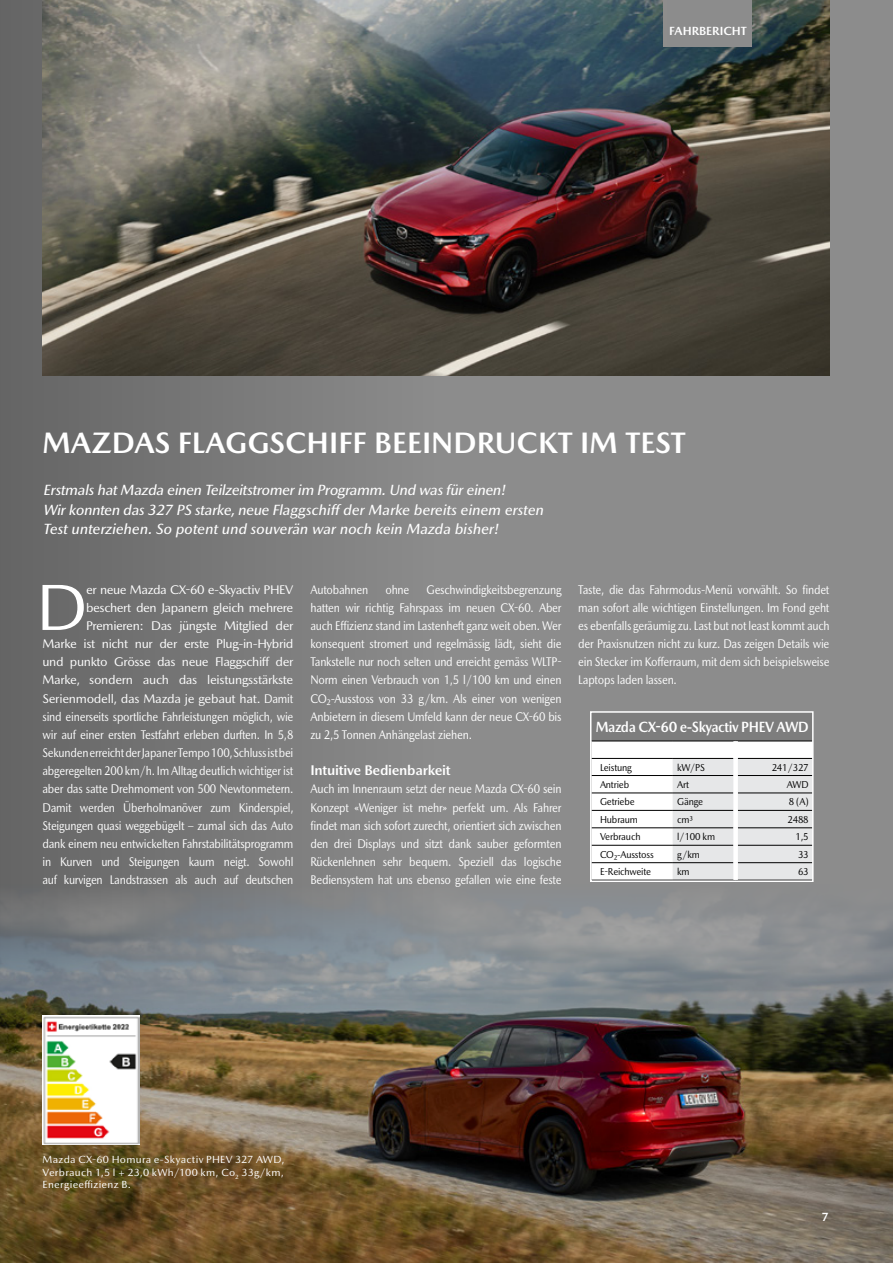
<style>
.page{position:relative;width:893px;height:1263px;background:#fff}
.page>*{position:absolute;margin:0;border:0;box-sizing:border-box;transform-origin:0 0}
.t1{font:66.15px "Mazda Type";color:#fff}
.t2{font:700 30px "Mazda Type";color:#fff}
.t3{font:italic 500 15px/19.5px "Mazda Type";letter-spacing:-.02em;color:#fff}
.t4{font:700 15px "Mazda Type";letter-spacing:-.03em;color:#fff;scale:.91 1}
.t5{font:700 14.25px "Mazda Type";letter-spacing:-.02em;color:#fff}
.t6{font:12.75px/18.1px "Mazda Type";letter-spacing:-.02em;color:#fff;text-align:justify;scale:.86 1}
.t7{font:12.75px/18.1px "Mazda Type";letter-spacing:-.02em;color:#fff;text-align:right}
.t8{font:700 12px "Mazda Type";color:#fff}
.t9{font:10.5px/12.6px "Mazda Type";letter-spacing:.03em;color:#fff;text-align:justify}
.t10{font:10.2px "Mazda Type";letter-spacing:-.02em;color:#000;scale:.91 1}
</style>
<div class="page">
<div style="left:0;top:0;width:893px;height:1263px;background:linear-gradient(to right,#6f6f6f,#969696)"></div>
<img style="left:0;top:884px;width:893px;height:379px">
<img style="left:43px;top:0;width:786px;height:376px">
<div style="left:664px;top:0;width:88px;height:47px;background:#8e8d8c"></div>
<div style="left:591px;top:713px;width:222px;height:28px;background:#7d7d7d"></div>
<svg style="left:593px;top:742px;width:218px;height:137px"></svg>
<hr style="left:591px;top:741px;width:82px;height:1px;background:#000">
<hr style="left:673px;top:741px;width:63px;height:1px;background:#000">
<hr style="left:736px;top:741px;width:77px;height:1px;background:#000">
<hr style="left:591px;top:758px;width:82px;height:1px;background:#000">
<hr style="left:673px;top:758px;width:60px;height:1px;background:#000">
<hr style="left:738px;top:758px;width:75px;height:1px;background:#000">
<hr style="left:591px;top:775px;width:82px;height:1px;background:#000">
<hr style="left:673px;top:775px;width:60px;height:1px;background:#000">
<hr style="left:738px;top:775px;width:75px;height:1px;background:#000">
<hr style="left:591px;top:793px;width:82px;height:1px;background:#000">
<hr style="left:673px;top:793px;width:60px;height:1px;background:#000">
<hr style="left:738px;top:793px;width:75px;height:1px;background:#000">
<hr style="left:591px;top:810px;width:82px;height:1px;background:#000">
<hr style="left:673px;top:810px;width:60px;height:1px;background:#000">
<hr style="left:738px;top:810px;width:75px;height:1px;background:#000">
<hr style="left:591px;top:827px;width:82px;height:1px;background:#000">
<hr style="left:673px;top:827px;width:60px;height:1px;background:#000">
<hr style="left:738px;top:827px;width:75px;height:1px;background:#000">
<hr style="left:591px;top:845px;width:82px;height:1px;background:#000">
<hr style="left:673px;top:845px;width:60px;height:1px;background:#000">
<hr style="left:738px;top:845px;width:75px;height:1px;background:#000">
<hr style="left:591px;top:862px;width:82px;height:1px;background:#000">
<hr style="left:673px;top:862px;width:60px;height:1px;background:#000">
<hr style="left:738px;top:862px;width:75px;height:1px;background:#000">
<div style="left:733px;top:741px;width:5px;height:17px;background:#fff"></div>
<div style="left:733px;top:758px;width:5px;height:17px;background:#fff"></div>
<div style="left:733px;top:775px;width:5px;height:18px;background:#fff"></div>
<div style="left:733px;top:793px;width:5px;height:17px;background:#fff"></div>
<div style="left:733px;top:810px;width:5px;height:18px;background:#fff"></div>
<div style="left:733px;top:828px;width:5px;height:17px;background:#fff"></div>
<div style="left:733px;top:845px;width:5px;height:18px;background:#fff"></div>
<div style="left:733px;top:863px;width:5px;height:17px;background:#fff"></div>
<div style="left:590px;top:711px;width:224px;height:171px;border:2px solid #fff"></div>
<img style="left:43px;top:1016px;width:97px;height:129px">
<p class="t8" style="left:669px;top:24px;width:79px">FAHRBERICHT</p>
<h2 class="t2" style="left:43px;top:424px;width:645px">MAZDAS FLAGGSCHIFF BEEINDRUCKT IM TEST</h2>
<p class="t3" style="left:44px;top:480px;width:502px">Erstmals hat Mazda einen Teilzeitstromer im Programm. Und was für einen!<br>Wir konnten das 327 PS starke, neue Flaggschiff der Marke bereits einem ersten<br>Test unterziehen. So potent und souverän war noch kein Mazda bisher!</p>
<p class="t7" style="left:43px;top:580px;width:253px">er neue Mazda CX-60 e-Skyactiv PHEV beschert den Japanern gleich mehrere Premieren: Das jüngste Mitglied der<br>Marke ist nicht nur der erste Plug-in-Hybrid und punkto Grösse das neue Flaggschiff der Marke, sondern auch das leistungsstärkste Serienmodell, das Mazda je gebaut hat. Damit sind einerseits sportliche Fahrleistungen möglich, wie wir auf einer ersten Testfahrt erleben durften. In 5,8<br>Sekunden erreicht der Japaner Tempo 100, Schluss ist bei abgeregelten 200 km/h. Im Alltag deutlich wichtiger ist aber das satte Drehmoment von 500 Newtonmetern.<br>Damit werden Überholmanöver zum Kinderspiel, Steigungen quasi weggebügelt – zumal sich das Auto dank einem neu entwickelten Fahrstabilitätsprogramm in Kurven und Steigungen kaum neigt. Sowohl auf kurvigen Landstrassen als auch auf deutschen</p>
<p class="t6" style="left:310px;top:580px;width:69px">Autobahnen</p>
<p class="t6" style="left:385px;top:580px;width:29px">ohne</p>
<p class="t6" style="left:310px;top:580px;width:294px;text-indent:116px">Geschwindigkeitsbegrenzung hatten wir richtig Fahrspass im neuen CX-60. Aber auch Effizienz stand im Lastenheft ganz weit oben. Wer konsequent stromert und regelmässig lädt, sieht die Tankstelle nur noch selten und erreicht gemäss WLTP-Norm einen Verbrauch von 1,5 l/100 km und einen CO₂-Ausstoss von 33 g/km. Als einer von wenigen Anbietern in diesem Umfeld kann der neue CX-60 bis zu 2,5 Tonnen Anhängelast ziehen.</p>
<p class="t5" style="left:310px;top:762px;width:142px">Intuitive Bedienbarkeit</p>
<p class="t6" style="left:310px;top:780px;width:294px">Auch im Innenraum setzt der neue Mazda CX-60 sein Konzept «Weniger ist mehr» perfekt um. Als Fahrer findet man sich sofort zurecht, orientiert sich zwischen den drei Displays und sitzt dank sauber geformten Rückenlehnen sehr bequem. Speziell das logische Bediensystem hat uns ebenso gefallen wie eine feste</p>
<h1 class="t1" style="left:36px;top:568px;width:53px">D</h1>
<p class="t6" style="left:578px;top:580px;width:294px">Taste, die das Fahrmodus-Menü vorwählt. So findet man sofort alle wichtigen Einstellungen. Im Fond geht es ebenfalls geräumig zu. Last but not least kommt auch der Praxisnutzen nicht zu kurz. Das zeigen Details wie ein Stecker im Kofferraum, mit dem sich beispielsweise Laptops laden lassen.</p>
<p class="t4" style="left:596px;top:718px;width:235px">Mazda CX-60 e-Skyactiv PHEV AWD</p>
<p class="t10" style="left:600px;top:761px;width:37px">Leistung</p>
<p class="t10" style="left:677px;top:761px;width:32px">kW/PS</p>
<p class="t10" style="left:772px;top:761px;width:42px">241/327</p>
<p class="t10" style="left:600px;top:778px;width:34px">Antrieb</p>
<p class="t10" style="left:677px;top:778px;width:15px">Art</p>
<p class="t10" style="left:787px;top:778px;width:25px">AWD</p>
<p class="t10" style="left:600px;top:796px;width:40px">Getriebe</p>
<p class="t10" style="left:677px;top:796px;width:30px">Gänge</p>
<p class="t10" style="left:789px;top:796px;width:23px">8 (A)</p>
<p class="t10" style="left:600px;top:813px;width:43px">Hubraum</p>
<p class="t10" style="left:677px;top:813px;width:19px">cm3</p>
<p class="t10" style="left:787px;top:813px;width:25px">2488</p>
<p class="t10" style="left:600px;top:831px;width:46px">Verbrauch</p>
<p class="t10" style="left:677px;top:831px;width:43px">l/100 km</p>
<p class="t10" style="left:795px;top:831px;width:16px">1,5</p>
<p class="t10" style="left:600px;top:848px;width:61px">CO₂-Ausstoss</p>
<p class="t10" style="left:677px;top:848px;width:27px">g/km</p>
<p class="t10" style="left:798px;top:848px;width:13px">33</p>
<p class="t10" style="left:600px;top:866px;width:58px">E-Reichweite</p>
<p class="t10" style="left:677px;top:866px;width:15px">km</p>
<p class="t10" style="left:798px;top:866px;width:13px">63</p>
<p class="t9" style="left:43px;top:1153px;width:243px">Mazda CX-60 Homura e-Skyactiv PHEV 327 AWD, Verbrauch 1,5 l + 23,0 kWh/100 km, Co<sub>2</sub> 33g/km, Energieeffizienz B.</p>
<p class="t8" style="left:822px;top:1209px;width:9px">7</p>
</div>
